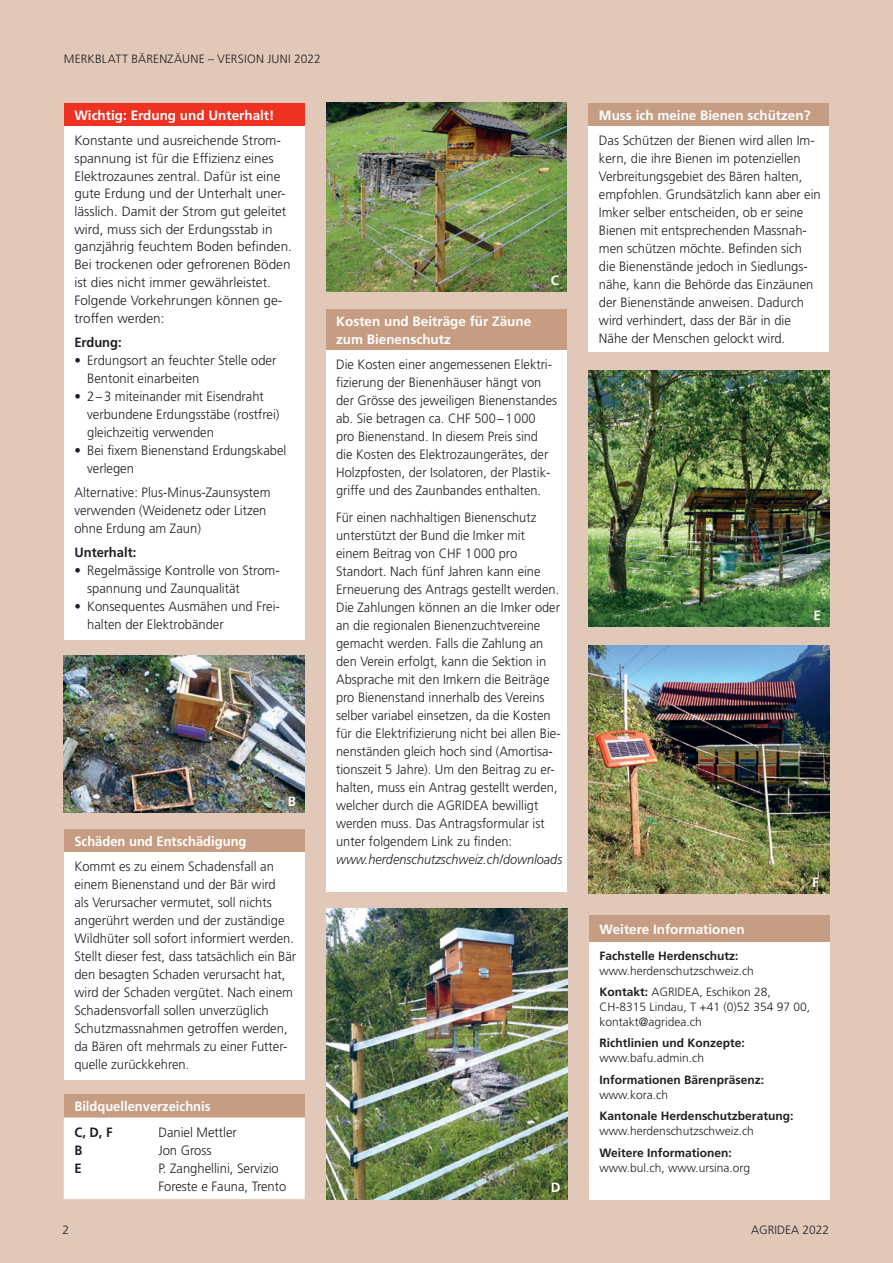
<style>
.page{position:relative;width:893px;height:1263px;background:#e1c8b9}
.page>*{position:absolute;margin:0;border:0;box-sizing:border-box;transform-origin:0 0}
._04_9_Pt_Aufzählung{font:300 13.5px/18px "Frutiger";color:#231f20;scale:.96 1}
._04_9_Pt_Aufzählung-2{font:300 13.5px/18px "Frutiger";color:#231f20;scale:.95 1}
._04_9_Pt_Aufzählung-3{font:300 13.5px/17.7px "Frutiger";color:#231f20}
._04_9_Pt_Aufzählung-4{font:700 13.5px/18px "Frutiger";color:#fff}
._04_9_Pt_Aufzählung-5{font:700 13.5px "Frutiger";color:#fff;scale:.96 1}
._04_9_Pt_Aufzählung-6{font:italic 300 13.5px "Frutiger";color:#231f20;scale:.94 1}
._04_9_Pt_Aufzählung-7{font:700 13.5px "Frutiger";color:#231f20;scale:.96 1}
._03_9_Pt_Grundtext{font:700 13.5px "Frutiger";color:#fff}
.t1{font:300 12px/15px "Frutiger";color:#231f20}
.t2{font:700 12px/15px "Frutiger";color:#231f20}
.t3{font:300 12px "Frutiger";letter-spacing:.02em;color:#231f20}
.s1{font-weight:700}
.s2{font-weight:300}
</style>
<div class="page">
<div style="left:589px;top:915px;width:240px;height:27px;background:#c69c83"></div>
<div style="left:589px;top:942px;width:240px;height:257px;background:#fff"></div>
<div style="left:64px;top:103px;width:241px;height:23px;background:#ef3122"></div>
<div style="left:64px;top:126px;width:241px;height:514px;background:#fff"></div>
<div style="left:588px;top:103px;width:241px;height:23px;background:#c69c83"></div>
<div style="left:588px;top:126px;width:241px;height:226px;background:#fff"></div>
<div style="left:325px;top:309px;width:241px;height:41px;background:#c69c83"></div>
<div style="left:325px;top:350px;width:241px;height:541px;background:#fff"></div>
<div style="left:64px;top:829px;width:241px;height:23px;background:#c69c83"></div>
<div style="left:64px;top:852px;width:241px;height:228px;background:#fff"></div>
<img style="left:64px;top:655px;width:241px;height:158px">
<div style="left:64px;top:1094px;width:241px;height:23px;background:#c69c83"></div>
<div style="left:64px;top:1117px;width:241px;height:82px;background:#fff"></div>
<img style="left:326px;top:103px;width:241px;height:189px">
<img style="left:326px;top:908px;width:241px;height:291px">
<img style="left:589px;top:370px;width:241px;height:257px">
<img style="left:589px;top:646px;width:241px;height:248px">
<p class="t3" style="left:64px;top:52px;width:258px">MERKBLATT BÄRENZÄUNE – VERSION JUNI 2022</p>
<p class="_04_9_Pt_Aufzählung-4" style="left:74px;top:106px;width:202px">Wichtig: Erdung und Unterhalt!</p>
<p class="_04_9_Pt_Aufzählung-3" style="left:74px;top:132px;width:219px">Konstante und ausreichende Strom&shy;spannung ist für die Effizienz eines Elektrozaunes zentral. Dafür ist eine gute Erdung und der Unterhalt uner&shy;lässlich. Damit der Strom gut geleitet wird, muss sich der Erdungsstab in ganzjährig feuchtem Boden befinden.<br>Bei trockenen oder gefrorenen Böden ist dies nicht immer gewährleistet.</p>
<p class="_04_9_Pt_Aufzählung-3" style="left:74px;top:291px;width:209px">Folgende Vorkehrungen können ge&shy;troffen werden:</p>
<p class="_04_9_Pt_Aufzählung-7" style="left:74px;top:334px;width:51px">Erdung:</p>
<p class="_04_9_Pt_Aufzählung" style="left:87px;top:351px;width:199px;text-indent:-13px">• Erdungsort an feuchter Stelle oder<br>Bentonit einarbeiten</p>
<p class="_04_9_Pt_Aufzählung" style="left:87px;top:387px;width:202px;text-indent:-13px">• 2–3 miteinander mit Eisendraht verbundene Erdungsstäbe (rostfrei) gleichzeitig verwenden</p>
<p class="_04_9_Pt_Aufzählung" style="left:87px;top:441px;width:209px;text-indent:-13px">• Bei fixem Bienenstand Erdungskabel verlegen</p>
<p class="_04_9_Pt_Aufzählung" style="left:74px;top:483px;width:206px">Alternative: Plus-Minus-Zaunsystem verwenden (Weidenetz oder Litzen ohne Erdung am Zaun)</p>
<p class="_04_9_Pt_Aufzählung-7" style="left:74px;top:544px;width:66px">Unterhalt:</p>
<p class="_04_9_Pt_Aufzählung" style="left:87px;top:561px;width:202px;text-indent:-13px">• Regelmässige Kontrolle von Strom&shy;spannung und Zaunqualität</p>
<p class="_04_9_Pt_Aufzählung" style="left:87px;top:597px;width:201px;text-indent:-13px">• Konsequentes Ausmähen und Frei&shy;halten der Elektrobänder</p>
<p class="_03_9_Pt_Grundtext" style="left:288px;top:794px;width:10px">B</p>
<p class="_04_9_Pt_Aufzählung-5" style="left:74px;top:833px;width:181px">Schäden und Entschädigung</p>
<p class="_04_9_Pt_Aufzählung" style="left:74px;top:858px;width:232px">Kommt es zu einem Schadensfall an einem Bienenstand und der Bär wird<br>als Verursacher vermutet, soll nichts angerührt werden und der zuständige Wildhüter soll sofort informiert werden.<br>Stellt dieser fest, dass tatsächlich ein Bär den besagten Schaden verursacht hat, wird der Schaden vergütet. Nach einem Schadensvorfall sollen unverzüglich Schutzmassnahmen getroffen werden, da Bären oft mehrmals zu einer Futter&shy;quelle zurückkehren.</p>
<p class="_04_9_Pt_Aufzählung-5" style="left:74px;top:1098px;width:143px">Bildquellenverzeichnis</p>
<p class="_04_9_Pt_Aufzählung-7" style="left:74px;top:1124px;width:41px">C, D, F</p>
<p class="_04_9_Pt_Aufzählung-7" style="left:74px;top:1142px;width:10px">B</p>
<p class="_04_9_Pt_Aufzählung-7" style="left:74px;top:1160px;width:9px">E</p>
<p class="_04_9_Pt_Aufzählung" style="left:158px;top:1123px;width:83px">Daniel Mettler</p>
<p class="_04_9_Pt_Aufzählung" style="left:158px;top:1141px;width:57px">Jon Gross</p>
<p class="_04_9_Pt_Aufzählung" style="left:158px;top:1159px;width:135px">P. Zanghellini, Servizio<br>Foreste e Fauna, Trento</p>
<p class="_03_9_Pt_Grundtext" style="left:551px;top:273px;width:10px">C</p>
<p class="_04_9_Pt_Aufzählung-4" style="left:336px;top:312px;width:197px">Kosten und Beiträge für Zäune zum Bienenschutz</p>
<p class="_04_9_Pt_Aufzählung-2" style="left:336px;top:355px;width:234px">Die Kosten einer angemessenen Elektri&shy;fizierung der Bienenhäuser hängt von der Grösse des jeweiligen Bienenstandes ab. Sie betragen ca. CHF 500–1000 pro Bienenstand. In diesem Preis sind die Kosten des Elektrozaungerätes, der Holzpfosten, der Isolatoren, der Plastik&shy;griffe und des Zaunbandes enthalten.</p>
<p class="_04_9_Pt_Aufzählung-2" style="left:336px;top:508px;width:238px">Für einen nachhaltigen Bienenschutz unterstützt der Bund die Imker mit einem Beitrag von CHF 1000 pro Standort. Nach fünf Jahren kann eine Erneuerung des Antrags gestellt werden.<br>Die Zahlungen können an die Imker oder an die regionalen Bienenzuchtvereine gemacht werden. Falls die Zahlung an den Verein erfolgt, kann die Sektion in Absprache mit den Imkern die Beiträge pro Bienenstand innerhalb des Vereins selber variabel einsetzen, da die Kosten für die Elektrifizierung nicht bei allen Bie&shy;nenständen gleich hoch sind (Amortisa&shy;tionszeit 5 Jahre). Um den Beitrag zu er&shy;halten, muss ein Antrag gestellt werden, welcher durch die AGRIDEA bewilligt werden muss. Das Antragsformular ist unter folgendem Link zu finden:</p>
<p class="_04_9_Pt_Aufzählung-6" style="left:336px;top:852px;width:242px">www.herdenschutzschweiz.ch/downloads</p>
<p class="_03_9_Pt_Grundtext" style="left:551px;top:1180px;width:11px">D</p>
<p class="_04_9_Pt_Aufzählung-4" style="left:599px;top:106px;width:213px">Muss ich meine Bienen schützen?</p>
<p class="_04_9_Pt_Aufzählung" style="left:599px;top:132px;width:233px">Das Schützen der Bienen wird allen Im-- kern, die ihre Bienen im potenziellen Verbreitungsgebiet des Bären halten, empfohlen. Grundsätzlich kann aber ein Imker selber entscheiden, ob er seine Bienen mit entsprechenden Massnah&shy;men schützen möchte. Befinden sich die Bienenstände jedoch in Siedlungs&shy;nähe, kann die Behörde das Einzäunen der Bienenstände anweisen. Dadurch wird verhindert, dass der Bär in die Nähe der Menschen gelockt wird.</p>
<p class="_03_9_Pt_Grundtext" style="left:813px;top:608px;width:9px">E</p>
<p class="_03_9_Pt_Grundtext" style="left:812px;top:874px;width:8px">F</p>
<p class="_04_9_Pt_Aufzählung-4" style="left:599px;top:920px;width:147px">Weitere Informationen</p>
<p class="t1" style="left:599px;top:948px;width:156px"><span class="s1">Fachstelle Herdenschutz: </span>www.herdenschutzschweiz.ch</p>
<p class="t1" style="left:599px;top:984px;width:212px"><span class="s1">Kontakt:</span> AGRIDEA, Eschikon 28,<br>CH-8315 Lindau, T +41 (0)52 354 97 00, kontakt@agridea.ch</p>
<p class="t2" style="left:599px;top:1035px;width:147px">Richtlinien und Konzepte: <span class="s2">www.bafu.admin.ch</span></p>
<p class="t2" style="left:599px;top:1072px;width:166px">Informationen Bärenpräsenz: <span class="s2">www.kora.ch</span></p>
<p class="t2" style="left:599px;top:1108px;width:195px">Kantonale Herdenschutzberatung: <span class="s2">www.herdenschutzschweiz.ch</span></p>
<p class="t2" style="left:599px;top:1145px;width:134px">Weitere Informationen:</p>
<p class="t1" style="left:599px;top:1160px;width:152px">www.bul.ch, www.ursina.org</p>
<p class="t1" style="left:62px;top:1222px;width:8px">2</p>
<p class="t1" style="left:751px;top:1222px;width:80px">AGRIDEA 2022</p>
</div>
